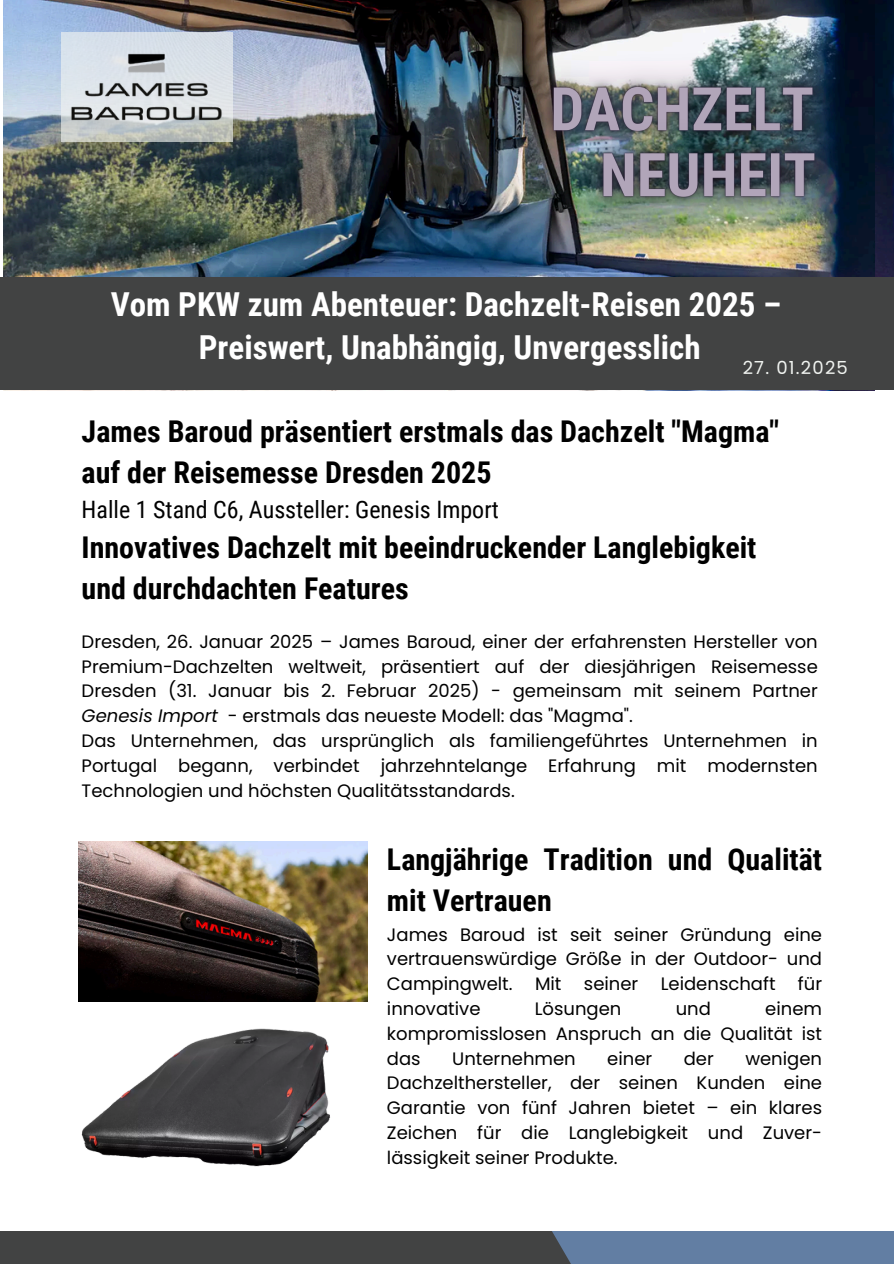
<style>
.page{position:relative;width:894px;height:1264px;background:#fff}
.page>*{position:absolute;margin:0;border:0;box-sizing:border-box;transform-origin:0 0}
.t1{font:700 33px/42.8px "Roboto Condensed";color:#fff;text-align:center}
.t2{font:700 30px/41.7px "Roboto Condensed";color:#000}
.t3{font:24px "Roboto Condensed";color:#000}
.t4{font:18px/24.8px "Poppins";color:#000;text-align:justify}
.t5{font:18px "Poppins";letter-spacing:.07em;color:#f1f4f1}
.s1{font-style:italic}
</style>
<div class="page">
<div style="left:369px;top:1230px;width:524px;height:33px;background:#627ea3"></div>
<svg style="left:0;top:1230px;width:664px;height:33px;fill:#424343"></svg>
<img style="left:874px;top:0;width:19px;height:277px">
<img style="left:3px;top:0;width:871px;height:277px">
<div style="left:0;top:277px;width:893px;height:113px;background:#424343"></div>
<svg style="left:61px;top:32px;width:171px;height:110px;background:#c9d0d1"></svg>
<img style="left:62px;top:41px;width:169px;height:91px">
<img style="left:79px;top:841px;width:288px;height:160px">
<img style="left:81px;top:1028px;width:249px;height:139px">
<img style="left:486px;top:12px;width:391px;height:197px">
<img style="left:536px;top:78px;width:343px;height:197px">
<p class="t1" style="left:111px;top:284px;width:671px">Vom PKW zum Abenteuer: Dachzelt-Reisen 2025 –<br>Preiswert, Unabhängig, Unvergesslich</p>
<h2 class="t5" style="left:742px;top:355px;width:107px">27. 01.2025</h2>
<p class="t2" style="left:82px;top:410px;width:698px">James Baroud präsentiert erstmals das Dachzelt "Magma" auf der Reisemesse Dresden 2025</p>
<p class="t3" style="left:82px;top:496px;width:418px">Halle 1 Stand C6, Aussteller: Genesis Import</p>
<p class="t2" style="left:82px;top:526px;width:676px">Innovatives Dachzelt mit beeindruckender Langlebigkeit und durchdachten Features</p>
<p class="t4" style="left:82px;top:629px;width:737px">Dresden, 26. Januar 2025 – James Baroud, einer der erfahrensten Hersteller von Premium-Dachzelten weltweit, präsentiert auf der diesjährigen Reisemesse Dresden (31. Januar bis 2. Februar 2025) - gemeinsam mit seinem Partner <span class="s1">Genesis Import</span> - erstmals das neueste Modell: das "Magma".</p>
<p class="t4" style="left:82px;top:728px;width:737px">Das Unternehmen, das ursprünglich als familiengeführtes Unternehmen in Portugal begann, verbindet jahrzehntelange Erfahrung mit modernsten Technologien und höchsten Qualitätsstandards.</p>
<p class="t2" style="left:387px;top:838px;width:436px">Langjährige Tradition und Qualität mit Vertrauen</p>
<h3 class="t4" style="left:387px;top:922px;width:436px">James Baroud ist seit seiner Gründung eine vertrauenswürdige Größe in der Outdoor- und Campingwelt. Mit seiner Leidenschaft für innovative</h3>
<h3 class="t4" style="left:387px;top:996px;width:436px;text-indent:378px">einem kompromisslosen Anspruch an die Qualität ist das</h3>
<h3 class="t4" style="left:534px;top:996px;width:88px">Lösungen</h3>
<h3 class="t4" style="left:675px;top:996px;width:37px">und</h3>
<h3 class="t4" style="left:387px;top:1045px;width:436px;text-indent:358px">wenigen Dachzelthersteller, der seinen Kunden eine Garantie von fünf Jahren bietet – ein klares Zeichen für die Langlebigkeit und Zuver&shy;lässigkeit seiner Produkte.</h3>
<h3 class="t4" style="left:452px;top:1045px;width:125px">Unternehmen</h3>
<h3 class="t4" style="left:607px;top:1045px;width:46px">einer</h3>
<h3 class="t4" style="left:683px;top:1045px;width:32px">der</h3>
</div>
